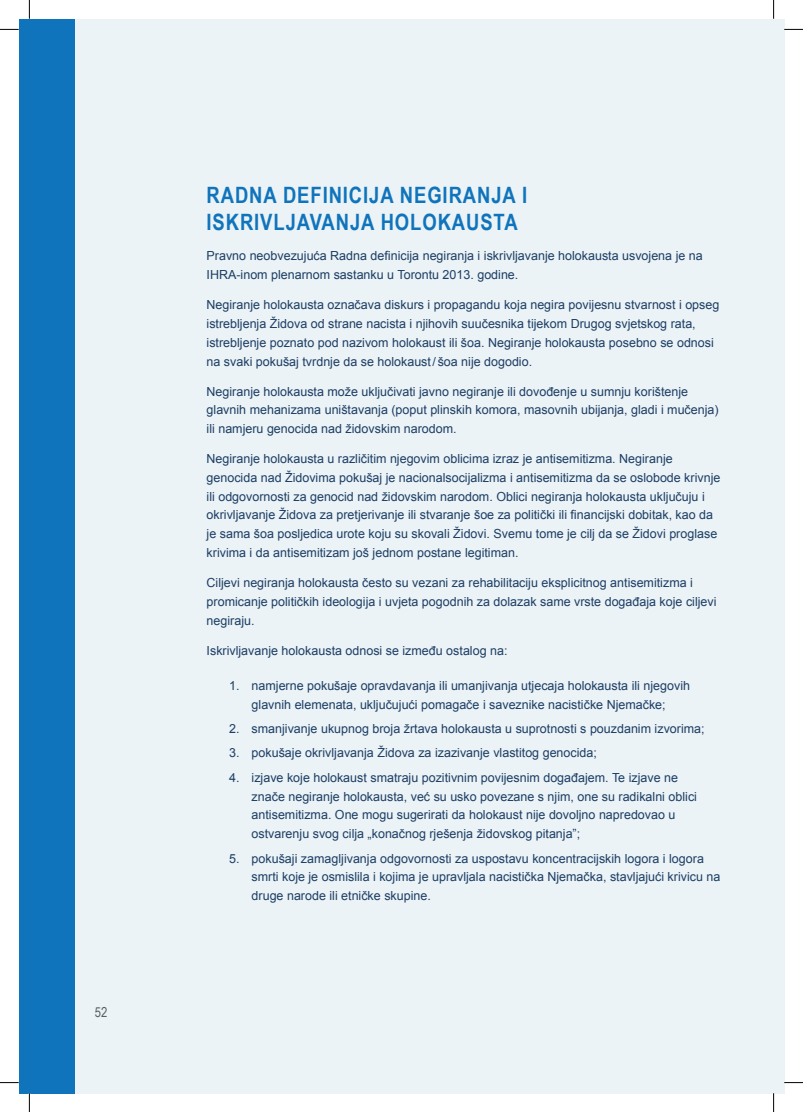
<style>
.page{position:relative;width:803px;height:1112px;background:#fff}
.page>*{position:absolute;margin:0;border:0;box-sizing:border-box;transform-origin:0 0}
.t1{font:700 22.5px/27px "Arial Narrow";letter-spacing:.04em;color:#1074bc}
.t2{font:13.75px "Arial Narrow";color:#5b5f63}
.t3{font:12.5px/18.8px "Arial";color:#1d3e65}
</style>
<div class="page">
<div style="left:19px;top:19px;width:765px;height:1073px;background:#ebf3f6"></div>
<div style="left:19px;top:19px;width:55px;height:1073px;background:#1074bc"></div>
<svg style="left:0;top:29px;width:19px;height:1px"></svg>
<svg style="left:784px;top:29px;width:19px;height:1px"></svg>
<svg style="left:0;top:1082px;width:19px;height:1px"></svg>
<svg style="left:784px;top:1081px;width:19px;height:2px"></svg>
<svg style="left:29px;top:0;width:1px;height:19px"></svg>
<svg style="left:29px;top:1092px;width:1px;height:19px"></svg>
<svg style="left:773px;top:0;width:1px;height:19px"></svg>
<svg style="left:773px;top:1092px;width:1px;height:19px"></svg>
<p class="t2" style="left:95px;top:1001px;width:14px">52</p>
<h1 class="t1" style="left:207px;top:181px;width:322px">RADNA DEFINICIJA NEGIRANJA I<br>ISKRIVLJAVANJA HOLOKAUSTA</h1>
<p class="t3" style="left:207px;top:247px;width:498px">Pravno neobvezujuća Radna definicija negiranja i iskrivljavanje holokausta usvojena je na<br>IHRA-inom plenarnom sastanku u Torontu 2013. godine.</p>
<p class="t3" style="left:207px;top:295px;width:514px">Negiranje holokausta označava diskurs i propagandu koja negira povijesnu stvarnost i opseg istrebljenja Židova od strane nacista i njihovih suučesnika tijekom Drugog svjetskog rata, istrebljenje poznato pod nazivom holokaust ili šoa. Negiranje holokausta posebno se odnosi na svaki pokušaj tvrdnje da se holokaust / šoa nije dogodio.</p>
<p class="t3" style="left:207px;top:382px;width:513px">Negiranje holokausta može uključivati javno negiranje ili dovođenje u sumnju korištenje glavnih mehanizama uništavanja (poput plinskih komora, masovnih ubijanja, gladi i mučenja) ili namjeru genocida nad židovskim narodom.</p>
<p class="t3" style="left:207px;top:449px;width:515px">Negiranje holokausta u različitim njegovim oblicima izraz je antisemitizma. Negiranje genocida nad Židovima pokušaj je nacionalsocijalizma i antisemitizma da se oslobode krivnje ili odgovornosti za genocid nad židovskim narodom. Oblici negiranja holokausta uključuju i okrivljavanje Židova za pretjerivanje ili stvaranje šoe za politički ili financijski dobitak, kao da je sama šoa posljedica urote koju su skovali Židovi. Svemu tome je cilj da se Židovi proglase krivima i da antisemitizam još jednom postane legitiman.</p>
<p class="t3" style="left:207px;top:573px;width:511px">Ciljevi negiranja holokausta često su vezani za rehabilitaciju eksplicitnog antisemitizma i promicanje političkih ideologija i uvjeta pogodnih za dolazak same vrste događaja koje ciljevi negiraju.</p>
<p class="t3" style="left:207px;top:640px;width:302px">Iskrivljavanje holokausta odnosi se između ostalog na:</p>
<p class="t3" style="left:229px;top:676px;width:462px;text-align:center">1. namjerne pokušaje opravdavanja ili umanjivanja utjecaja holokausta ili njegovih glavnih elemenata, uključujući pomagače i saveznike nacističke Njemačke;</p>
<p class="t3" style="left:229px;top:719px;width:477px">2. smanjivanje ukupnog broja žrtava holokausta u suprotnosti s pouzdanim izvorima;</p>
<p class="t3" style="left:229px;top:743px;width:369px">3. pokušaje okrivljavanja Židova za izazivanje vlastitog genocida;</p>
<p class="t3" style="left:252px;top:768px;width:447px;text-indent:-22px">4. izjave koje holokaust smatraju pozitivnim povijesnim događajem. Te izjave ne znače negiranje holokausta, već su usko povezane s njim, one su radikalni oblici antisemitizma. One mogu sugerirati da holokaust nije dovoljno napredovao u ostvarenju svog cilja „konačnog rješenja židovskog pitanja”;</p>
<p class="t3" style="left:252px;top:848px;width:470px;text-indent:-22px">5. pokušaji zamagljivanja odgovornosti za uspostavu koncentracijskih logora i logora smrti koje je osmislila i kojima je upravljala nacistička Njemačka, stavljajući krivicu na druge narode ili etničke skupine.</p>
</div>
